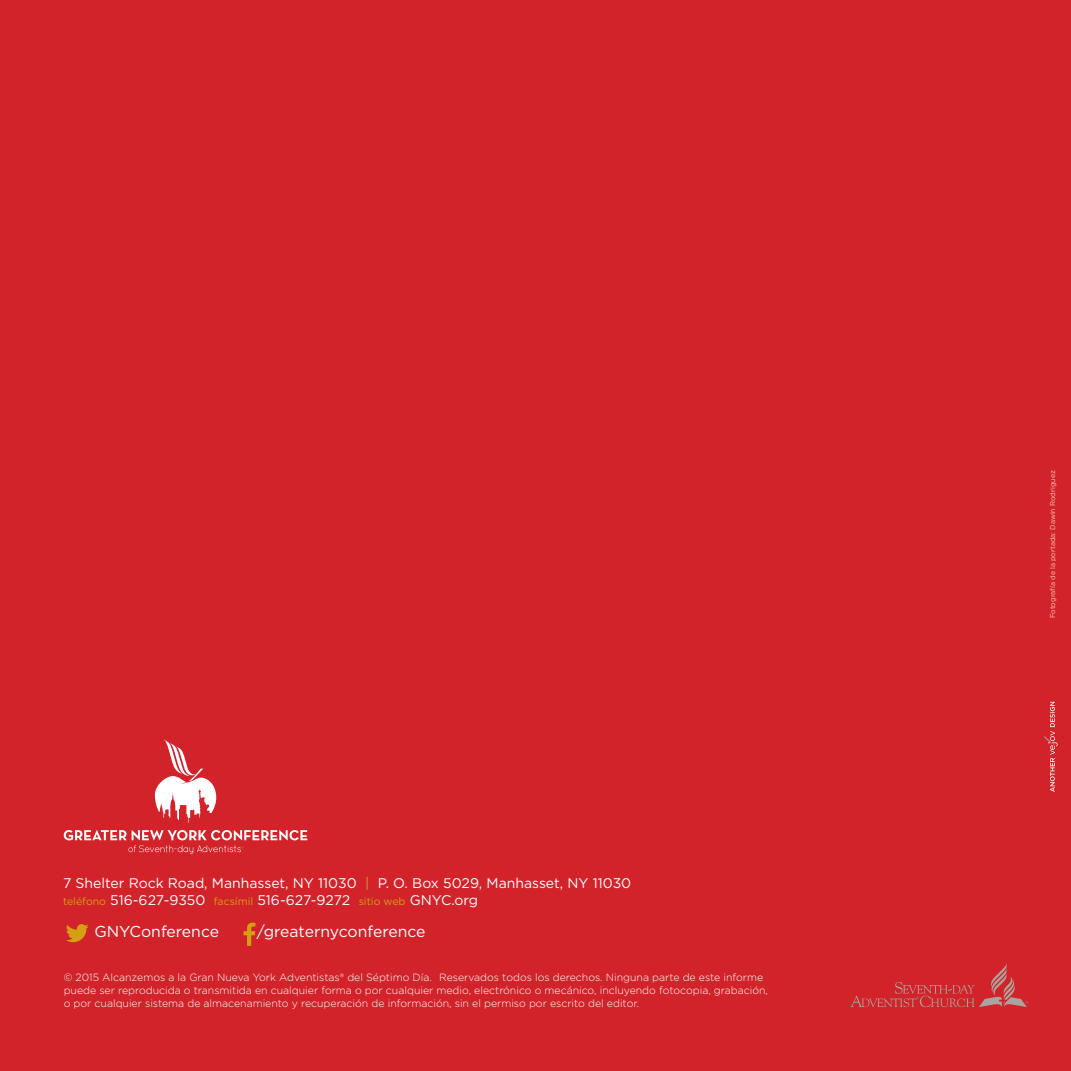
<style>
.page{position:relative;width:1071px;height:1071px;background:#d2232a}
.page>*{position:absolute;margin:0;border:0;box-sizing:border-box;transform-origin:0 0}
.t1{font:15.75px "Gotham";color:#fff}
.t2{font:14px/16.8px "Gotham";color:#fff}
.t3{font:300 10.5px/12.6px "Gotham";color:#fff}
.t4{font:7px "Gotham";color:#f3cfc1}
.s1{color:#d59f0f}
.s2{font-size:10.5px;color:#d59f0f}
</style>
<div class="page">
<svg style="left:851px;top:963px;width:177px;height:44px"></svg>
<svg style="left:64px;top:830px;width:243px;height:24px"></svg>
<svg style="left:155px;top:740px;width:61px;height:83px"></svg>
<svg style="left:66px;top:924px;width:23px;height:18px"></svg>
<svg style="left:244px;top:923px;width:11px;height:23px"></svg>
<svg style="left:1044px;top:702px;width:14px;height:90px"></svg>
<h2 class="t2" style="left:63px;top:875px;width:570px">7 Shelter Rock Road, Manhasset, NY 11030 <span class="s1">|</span> P. O. Box 5029, Manhasset, NY 11030 <span class="s2">teléfono</span> 516-627-9350 <span class="s2">facsímil</span> 516-627-9272 <span class="s2">sitio web</span> GNYC.org</h2>
<h1 class="t1" style="left:95px;top:922px;width:126px">GNYConference</h1>
<h1 class="t1" style="left:257px;top:922px;width:170px">/greaternyconference</h1>
<p class="t3" style="left:64px;top:971px;width:706px">© 2015 Alcanzemos a la Gran Nueva York Adventistas® del Séptimo Día. Reservados todos los derechos. Ninguna parte de este informe puede ser reproducida o transmitida en cualquier forma o por cualquier medio, electrónico o mecánico, incluyendo fotocopia, grabación, o por cualquier sistema de almacenamiento y recuperación de información, sin el permiso por escrito del editor.</p>
<p class="t4" style="left:1048px;top:618px;width:149px;rotate:-90deg">Fotografía de la portada: Dawin Rodriguez</p>
</div>
